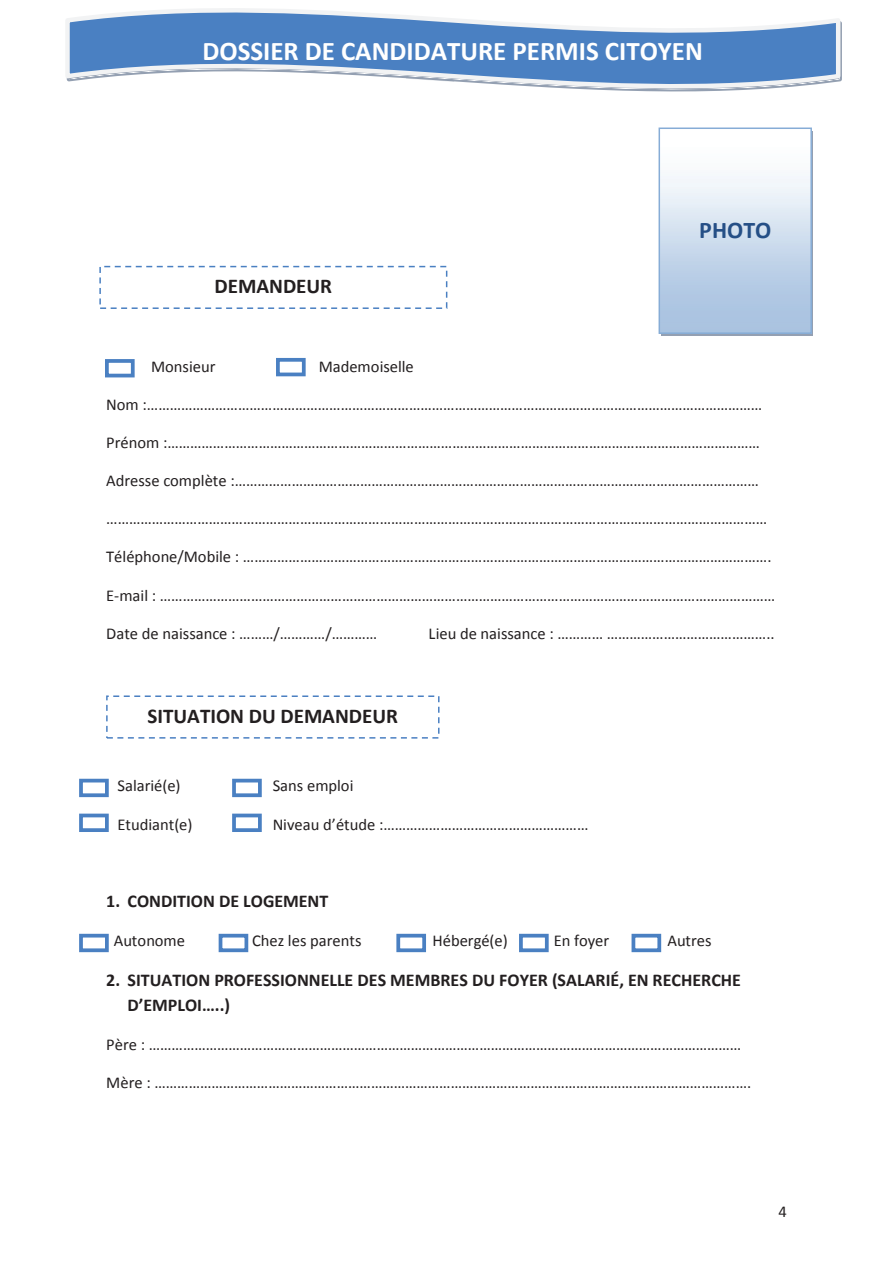
<style>
.page{position:relative;width:893px;height:1263px;background:#fff}
.page>*{position:absolute;margin:0;border:0;box-sizing:border-box;transform-origin:0 0}
.t1{font:700 27px "Calibri";color:#fff}
.t2{font:700 24px "Calibri";color:#254f86}
.t3{font:700 21px "Calibri";color:#231f20}
.t4{font:700 18px/25.2px "Calibri";color:#231f20}
.t5{font:16.5px "Calibri";color:#231f20}
</style>
<div class="page">
<svg style="left:66px;top:8px;width:776px;height:84px;fill:#4a80c2"></svg>
<div style="left:99px;top:266px;width:348px;height:43px;border:2px dashed #4a80c2"></div>
<div style="left:105px;top:359px;width:30px;height:18px;border:4px solid #4a80c2"></div>
<div style="left:276px;top:358px;width:30px;height:18px;border:4px solid #4a80c2"></div>
<div style="left:106px;top:695px;width:334px;height:44px;border:2px dashed #4a80c2"></div>
<div style="left:79px;top:779px;width:30px;height:18px;border:4px solid #4a80c2"></div>
<div style="left:79px;top:814px;width:30px;height:18px;border:4px solid #4a80c2"></div>
<div style="left:232px;top:779px;width:30px;height:18px;border:4px solid #4a80c2"></div>
<div style="left:79px;top:934px;width:30px;height:18px;border:4px solid #4a80c2"></div>
<div style="left:219px;top:934px;width:29px;height:18px;border:4px solid #4a80c2"></div>
<div style="left:396px;top:934px;width:30px;height:18px;border:4px solid #4a80c2"></div>
<div style="left:519px;top:934px;width:30px;height:18px;border:4px solid #4a80c2"></div>
<div style="left:632px;top:934px;width:29px;height:18px;border:4px solid #4a80c2"></div>
<div style="left:232px;top:814px;width:30px;height:18px;border:4px solid #4a80c2"></div>
<div style="left:659px;top:128px;width:152px;height:205px;background:linear-gradient(to bottom,#fff,#a0bcdd)"></div>
<div style="left:658px;top:128px;width:154px;height:206px;border:2px solid #86acd6"></div>
<h1 class="t1" style="left:202px;top:33px;width:502px">DOSSIER DE CANDIDATURE PERMIS CITOYEN</h1>
<p class="t3" style="left:215px;top:272px;width:119px">DEMANDEUR</p>
<h2 class="t2" style="left:699px;top:215px;width:74px">PHOTO</h2>
<p class="t5" style="left:151px;top:356px;width:66px">Monsieur</p>
<p class="t5" style="left:319px;top:356px;width:97px">Mademoiselle</p>
<p class="t5" style="left:106px;top:394px;width:658px">Nom :………………………………………………………………………………………………………………………………………………</p>
<p class="t5" style="left:106px;top:432px;width:655px">Prénom :…………………………………………………………………………………………………………………………………………</p>
<p class="t5" style="left:106px;top:470px;width:654px">Adresse complète :…………………………………………………………………………………………………………………………</p>
<p class="t5" style="left:106px;top:508px;width:662px">…………………………………………………………………………………………………………………………………………………………</p>
<p class="t5" style="left:106px;top:546px;width:667px">Téléphone/Mobile : ………………………………………………………………………………………………………………………….</p>
<p class="t5" style="left:106px;top:585px;width:670px">E-mail : ………………………………………………………………………………………………………………………………………………</p>
<p class="t5" style="left:106px;top:623px;width:273px">Date de naissance : ………/…………/…………</p>
<p class="t5" style="left:429px;top:623px;width:348px">Lieu de naissance : ………… ……………………………………..</p>
<p class="t3" style="left:148px;top:702px;width:252px">SITUATION DU DEMANDEUR</p>
<p class="t5" style="left:118px;top:775px;width:65px">Salarié(e)</p>
<p class="t5" style="left:273px;top:775px;width:82px">Sans emploi</p>
<p class="t5" style="left:118px;top:814px;width:76px">Etudiant(e)</p>
<p class="t5" style="left:273px;top:814px;width:317px">Niveau d’étude :………………………………………………</p>
<p class="t4" style="left:106px;top:889px;width:224px">1. CONDITION DE LOGEMENT</p>
<p class="t5" style="left:114px;top:930px;width:73px">Autonome</p>
<p class="t5" style="left:252px;top:930px;width:111px">Chez les parents</p>
<p class="t5" style="left:432px;top:930px;width:77px">Hébergé(e)</p>
<p class="t5" style="left:554px;top:930px;width:57px">En foyer</p>
<p class="t5" style="left:667px;top:930px;width:46px">Autres</p>
<p class="t4" style="left:127px;top:967px;width:615px;text-indent:-21px">2. SITUATION PROFESSIONNELLE DES MEMBRES DU FOYER (SALARIÉ, EN RECHERCHE<br>D’EMPLOI…..)</p>
<p class="t5" style="left:106px;top:1034px;width:637px">Père : …………………………………………………………………………………………………………………………………………</p>
<p class="t5" style="left:106px;top:1072px;width:647px">Mère : ………………………………………………………………………………………………………………………………………….</p>
<p class="t5" style="left:778px;top:1201px;width:10px">4</p>
</div>
